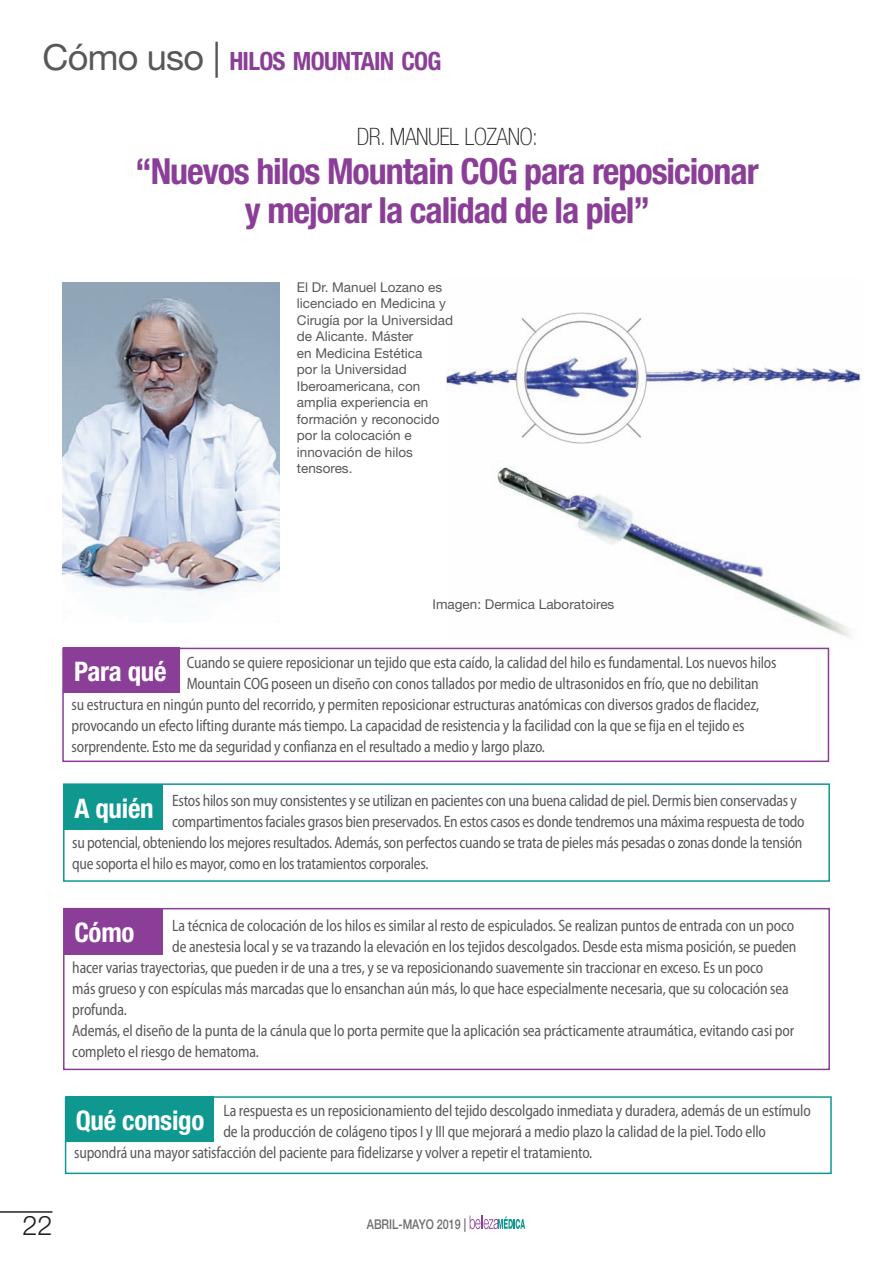
<style>
.page{position:relative;width:893px;height:1263px;background:#fff}
.page>*{position:absolute;margin:0;border:0;box-sizing:border-box;transform-origin:0 0}
.t1{font:700 condensed 36px/39px "Helvetica Neue LT Std";letter-spacing:-.03em;color:#8b3e97;text-align:center}
.t2{font:700 condensed 27px "Helvetica Neue LT Std";letter-spacing:-.01em;color:#fff}
.t3{font:300 27px "Helvetica Neue LT Std";color:#231f20}
.t4{font:700 condensed 25.2px "Helvetica Neue LT Std";letter-spacing:-.03em;color:#8b3e97}
.t5{font:100 condensed 24px "Helvetica Neue LT Std";letter-spacing:-.02em;color:#231f20}
.t6{font:semi-condensed 16.5px "Myriad Pro";letter-spacing:-.01em;color:#57585a;scale:.9 1}
.t7{font:13.5px/16.5px "Helvetica Neue LT Std";color:#57585a}
.t8{font:500 13.5px "Helvetica Neue LT Std";color:#6c6d70;scale:.8 1}
.s1{font-weight:400;font-stretch:normal;font-size:36px;color:#57585a}
</style>
<div class="page">
<svg style="left:470px;top:1215px;width:55px;height:14px"></svg>
<hr style="left:0;top:1211px;width:52px;height:2px;background:#231f20">
<img style="left:446px;top:312px;width:415px;height:337px">
<div style="left:63px;top:783px;width:767px;height:99px;background:#fff;border:2px solid #0e988f"></div>
<div style="left:63px;top:908px;width:767px;height:162px;background:#fff;border:2px solid #8b3e97"></div>
<div style="left:62px;top:648px;width:767px;height:114px;background:#fff;border:2px solid #8b3e97"></div>
<div style="left:65px;top:1096px;width:767px;height:78px;background:#fff;border:2px solid #0e988f"></div>
<div style="left:64px;top:784px;width:99px;height:46px;background:#0e988f"></div>
<div style="left:64px;top:909px;width:99px;height:45px;background:#8b3e97"></div>
<div style="left:63px;top:648px;width:117px;height:45px;background:#8b3e97"></div>
<div style="left:66px;top:1096px;width:148px;height:45px;background:#0e988f"></div>
<img style="left:62px;top:282px;width:217px;height:313px">
<h3 class="t4" style="left:43px;top:46px;width:401px"><span class="s1">Cómo uso |</span> HILOS MOUNTAIN COG</h3>
<h3 class="t5" style="left:357px;top:123px;width:183px">DR. MANUEL LOZANO:</h3>
<h1 class="t1" style="left:135px;top:151px;width:625px">“Nuevos hilos Mountain COG para reposicionar y mejorar la calidad de la piel”</h1>
<p class="t7" style="left:297px;top:279px;width:158px">El Dr. Manuel Lozano es licenciado en Medicina y<br>Cirugía por la Universidad de Alicante. Máster<br>en Medicina Estética<br>por la Universidad<br>Iberoamericana, con amplia experiencia en formación y reconocido por la colocación e innovación de hilos tensores.</p>
<p class="t7" style="left:433px;top:596px;width:183px">Imagen: Dermica Laboratoires</p>
<p class="t6" style="left:187px;top:653px;width:657px">Cuando se quiere reposicionar un tejido que esta caído, la calidad del hilo es fundamental. Los nuevos hilos</p>
<p class="t6" style="left:187px;top:674px;width:637px">Mountain COG poseen un diseño con conos tallados por medio de ultrasonidos en frío, que no debilitan</p>
<p class="t6" style="left:72px;top:695px;width:765px">su estructura en ningún punto del recorrido, y permiten reposicionar estructuras anatómicas con diversos grados de flacidez,</p>
<p class="t6" style="left:72px;top:716px;width:749px">provocando un efecto lifting durante más tiempo. La capacidad de resistencia y la facilidad con la que se fija en el tejido es</p>
<p class="t6" style="left:72px;top:737px;width:527px">sorprendente. Esto me da seguridad y confianza en el resultado a medio y largo plazo.</p>
<h2 class="t2" style="left:74px;top:655px;width:94px">Para qué</h2>
<p class="t6" style="left:172px;top:792px;width:696px">Estos hilos son muy consistentes y se utilizan en pacientes con una buena calidad de piel. Dermis bien conservadas y</p>
<p class="t6" style="left:172px;top:813px;width:704px">compartimentos faciales grasos bien preservados. En estos casos es donde tendremos una máxima respuesta de todo</p>
<p class="t6" style="left:72px;top:834px;width:813px">su potencial, obteniendo los mejores resultados. Además, son perfectos cuando se trata de pieles más pesadas o zonas donde la tensión</p>
<p class="t6" style="left:72px;top:855px;width:397px">que soporta el hilo es mayor, como en los tratamientos corporales.</p>
<h2 class="t2" style="left:74px;top:792px;width:81px">A quién</h2>
<p class="t6" style="left:172px;top:916px;width:693px">La técnica de colocación de los hilos es similar al resto de espiculados. Se realizan puntos de entrada con un poco</p>
<p class="t6" style="left:172px;top:937px;width:695px">de anestesia local y se va trazando la elevación en los tejidos descolgados. Desde esta misma posición, se pueden</p>
<p class="t6" style="left:72px;top:958px;width:769px">hacer varias trayectorias, que pueden ir de una a tres, y se va reposicionando suavemente sin traccionar en exceso. Es un poco</p>
<p class="t6" style="left:72px;top:979px;width:798px">más grueso y con espículas más marcadas que lo ensanchan aún más, lo que hace especialmente necesaria, que su colocación sea</p>
<p class="t6" style="left:72px;top:1000px;width:62px">profunda.</p>
<p class="t6" style="left:72px;top:1021px;width:804px">Además, el diseño de la punta de la cánula que lo porta permite que la aplicación sea prácticamente atraumática, evitando casi por</p>
<p class="t6" style="left:72px;top:1042px;width:209px">completo el riesgo de hematoma.</p>
<h2 class="t2" style="left:74px;top:916px;width:62px">Cómo</h2>
<p class="t6" style="left:223px;top:1102px;width:654px">La respuesta es un reposicionamiento del tejido descolgado inmediata y duradera, además de un estímulo</p>
<p class="t6" style="left:223px;top:1123px;width:604px">de la producción de colágeno tipos I y III que mejorará a medio plazo la calidad de la piel. Todo ello</p>
<p class="t6" style="left:74px;top:1144px;width:577px">supondrá una mayor satisfacción del paciente para fidelizarse y volver a repetir el tratamiento.</p>
<h2 class="t2" style="left:76px;top:1103px;width:130px">Qué consigo</h2>
<h2 class="t3" style="left:22px;top:1209px;width:32px">22</h2>
<p class="t8" style="left:367px;top:1216px;width:126px">ABRIL-MAYO 2019 |</p>
</div>
